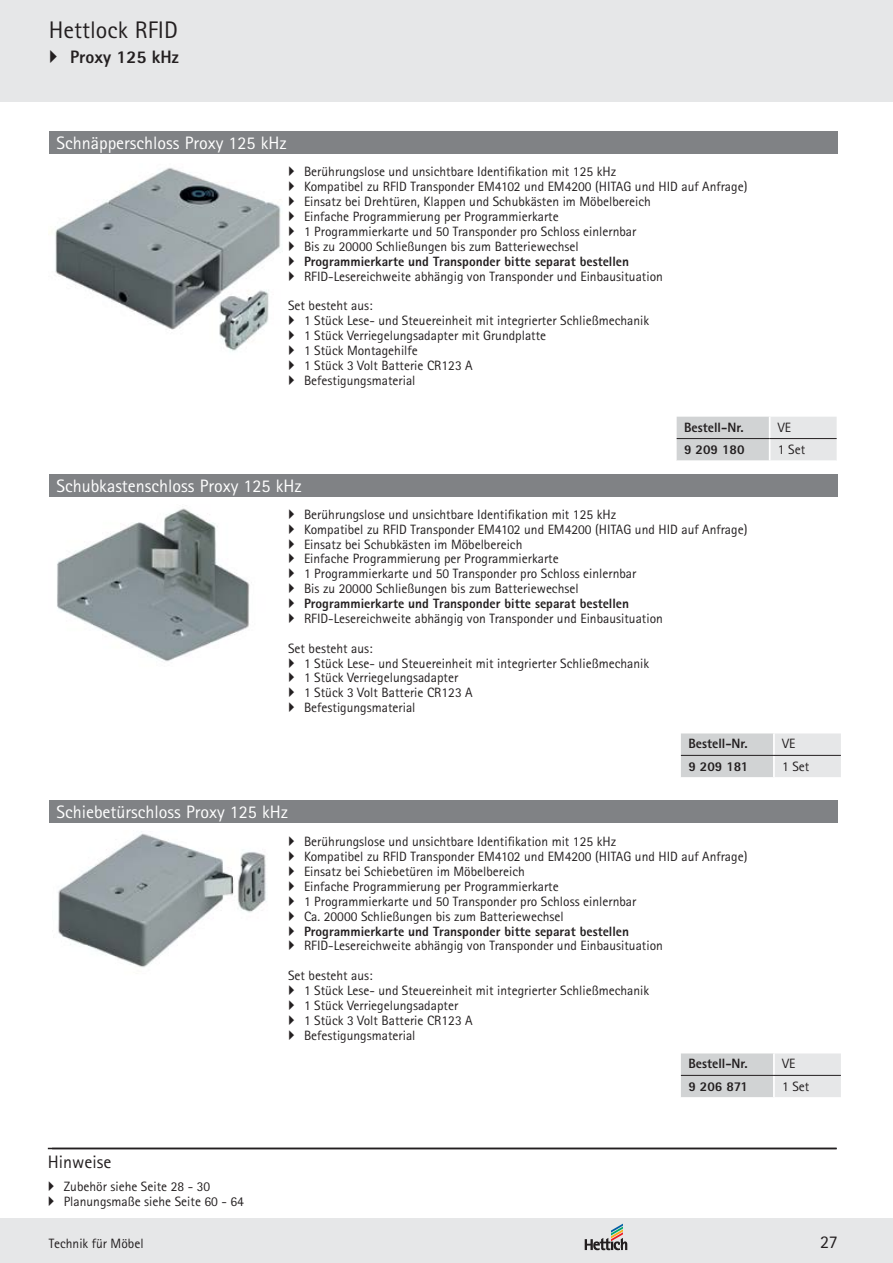
<style>
.page{position:relative;width:893px;height:1263px;background:#fff}
.page>*{position:absolute;margin:0;border:0;box-sizing:border-box;transform-origin:0 0}
.t1{font:24px "Rotis Sans Serif Pro Cyr";color:#231f20}
.t2{font:18px "Rotis Sans Serif Pro Cyr";color:#fff}
.t3{font:800 18px "Rotis Sans Serif Pro Cyr";color:#231f20}
.t4{font:18px "Rotis Sans Serif";color:#231f20}
.t5{font:18px "Rotis Sans Serif Pro Cyr";color:#231f20}
.t6{font:13.5px/14.9px "Rotis Sans Serif";color:#231f20}
.t7{font:800 13.5px "Rotis Sans Serif Pro Cyr";color:#231f20}
.t8{font:13.5px "Rotis Sans Serif Pro Cyr";color:#231f20}
</style>
<div class="page">
<div style="left:0;top:0;width:893px;height:102px;background:#e6e7e8"></div>
<div style="left:0;top:1218px;width:893px;height:45px;background:#e6e7e8"></div>
<svg style="left:585px;top:1224px;width:42px;height:26px"></svg>
<img style="left:55px;top:168px;width:226px;height:184px">
<img style="left:57px;top:508px;width:193px;height:154px">
<img style="left:58px;top:831px;width:208px;height:137px">
<div style="left:49px;top:132px;width:789px;height:22px;background:#808285"></div>
<svg style="left:677px;top:417px;width:160px;height:43px;background:#d9dbdc"></svg>
<hr style="left:677px;top:438px;width:93px;height:1px;background:#231f20">
<hr style="left:770px;top:438px;width:67px;height:1px;background:#231f20">
<div style="left:49px;top:474px;width:789px;height:22px;background:#808285"></div>
<svg style="left:681px;top:733px;width:160px;height:44px;background:#d9dbdc"></svg>
<hr style="left:773px;top:733px;width:2px;height:22px;background:#fff">
<hr style="left:773px;top:756px;width:2px;height:21px;background:#fff">
<hr style="left:681px;top:755px;width:93px;height:1px;background:#231f20">
<hr style="left:774px;top:755px;width:67px;height:1px;background:#231f20">
<div style="left:49px;top:800px;width:789px;height:23px;background:#808285"></div>
<svg style="left:681px;top:1053px;width:160px;height:44px;background:#d9dbdc"></svg>
<hr style="left:773px;top:1053px;width:2px;height:22px;background:#fff">
<hr style="left:773px;top:1076px;width:2px;height:21px;background:#fff">
<hr style="left:681px;top:1075px;width:93px;height:1px;background:#231f20">
<hr style="left:774px;top:1075px;width:67px;height:1px;background:#231f20">
<hr style="left:48px;top:1148px;width:789px;height:1px;background:#231f20">
<h1 class="t1" style="left:49px;top:16px;width:131px">Hettlock RFID</h1>
<h2 class="t3" style="left:70px;top:46px;width:110px">Proxy 125 kHz</h2>
<h2 class="t2" style="left:56px;top:132px;width:232px">Schnäpperschloss Proxy 125 kHz</h2>
<p class="t6" style="left:304px;top:164px;width:445px">Berührungslose und unsichtbare Identifikation mit 125 kHz<br>Kompatibel zu RFID Transponder EM4102 und EM4200 (HITAG und HID auf Anfrage)<br>Einsatz bei Drehtüren, Klappen und Schubkästen im Möbelbereich<br>Einfache Programmierung per Programmierkarte<br>1 Programmierkarte und 50 Transponder pro Schloss einlernbar<br>Bis zu 20000 Schließungen bis zum Batteriewechsel</p>
<p class="t7" style="left:304px;top:253px;width:327px">Programmierkarte und Transponder bitte separat bestellen</p>
<p class="t6" style="left:304px;top:269px;width:360px">RFID-Lesereichweite abhängig von Transponder und Einbausituation</p>
<p class="t6" style="left:304px;top:298px;width:347px;text-indent:-16px">Set besteht aus:<br>1 Stück Lese- und Steuereinheit mit integrierter Schließmechanik 1 Stück Verriegelungsadapter mit Grundplatte<br>1 Stück Montagehilfe<br>1 Stück 3 Volt Batterie CR123 A<br>Befestigungsmaterial</p>
<p class="t7" style="left:684px;top:418px;width:61px">Bestell-Nr.</p>
<p class="t6" style="left:778px;top:419px;width:15px">VE</p>
<p class="t7" style="left:684px;top:441px;width:62px">9 209 180</p>
<p class="t6" style="left:778px;top:442px;width:29px">1 Set</p>
<h2 class="t2" style="left:56px;top:475px;width:247px">Schubkastenschloss Proxy 125 kHz</h2>
<p class="t6" style="left:304px;top:507px;width:445px">Berührungslose und unsichtbare Identifikation mit 125 kHz<br>Kompatibel zu RFID Transponder EM4102 und EM4200 (HITAG und HID auf Anfrage)<br>Einsatz bei Schubkästen im Möbelbereich<br>Einfache Programmierung per Programmierkarte<br>1 Programmierkarte und 50 Transponder pro Schloss einlernbar<br>Bis zu 20000 Schließungen bis zum Batteriewechsel</p>
<p class="t7" style="left:304px;top:595px;width:327px">Programmierkarte und Transponder bitte separat bestellen</p>
<p class="t6" style="left:304px;top:611px;width:360px">RFID-Lesereichweite abhängig von Transponder und Einbausituation</p>
<p class="t6" style="left:304px;top:641px;width:347px;text-indent:-16px">Set besteht aus:<br>1 Stück Lese- und Steuereinheit mit integrierter Schließmechanik 1 Stück Verriegelungsadapter<br>1 Stück 3 Volt Batterie CR123 A<br>Befestigungsmaterial</p>
<p class="t7" style="left:688px;top:735px;width:61px">Bestell-Nr.</p>
<p class="t6" style="left:782px;top:736px;width:15px">VE</p>
<p class="t7" style="left:688px;top:757px;width:62px">9 209 181</p>
<p class="t6" style="left:782px;top:758px;width:29px">1 Set</p>
<h2 class="t2" style="left:56px;top:801px;width:233px">Schiebetürschloss Proxy 125 kHz</h2>
<p class="t6" style="left:304px;top:834px;width:445px">Berührungslose und unsichtbare Identifikation mit 125 kHz<br>Kompatibel zu RFID Transponder EM4102 und EM4200 (HITAG und HID auf Anfrage)<br>Einsatz bei Schiebetüren im Möbelbereich<br>Einfache Programmierung per Programmierkarte<br>1 Programmierkarte und 50 Transponder pro Schloss einlernbar<br>Ca. 20000 Schließungen bis zum Batteriewechsel</p>
<p class="t7" style="left:304px;top:922px;width:327px">Programmierkarte und Transponder bitte separat bestellen</p>
<p class="t6" style="left:304px;top:938px;width:360px">RFID-Lesereichweite abhängig von Transponder und Einbausituation</p>
<p class="t6" style="left:304px;top:968px;width:347px;text-indent:-16px">Set besteht aus:<br>1 Stück Lese- und Steuereinheit mit integrierter Schließmechanik 1 Stück Verriegelungsadapter<br>1 Stück 3 Volt Batterie CR123 A<br>Befestigungsmaterial</p>
<p class="t7" style="left:688px;top:1055px;width:61px">Bestell-Nr.</p>
<p class="t6" style="left:782px;top:1056px;width:15px">VE</p>
<p class="t7" style="left:688px;top:1077px;width:61px">9 206 871</p>
<p class="t6" style="left:782px;top:1078px;width:29px">1 Set</p>
<h2 class="t4" style="left:48px;top:1152px;width:65px">Hinweise</h2>
<p class="t6" style="left:64px;top:1178px;width:182px">Zubehör siehe Seite 28 - 30<br>Planungsmaße siehe Seite 60 - 64</p>
<p class="t8" style="left:49px;top:1235px;width:96px">Technik für Möbel</p>
<h2 class="t5" style="left:820px;top:1231px;width:19px">27</h2>
</div>
